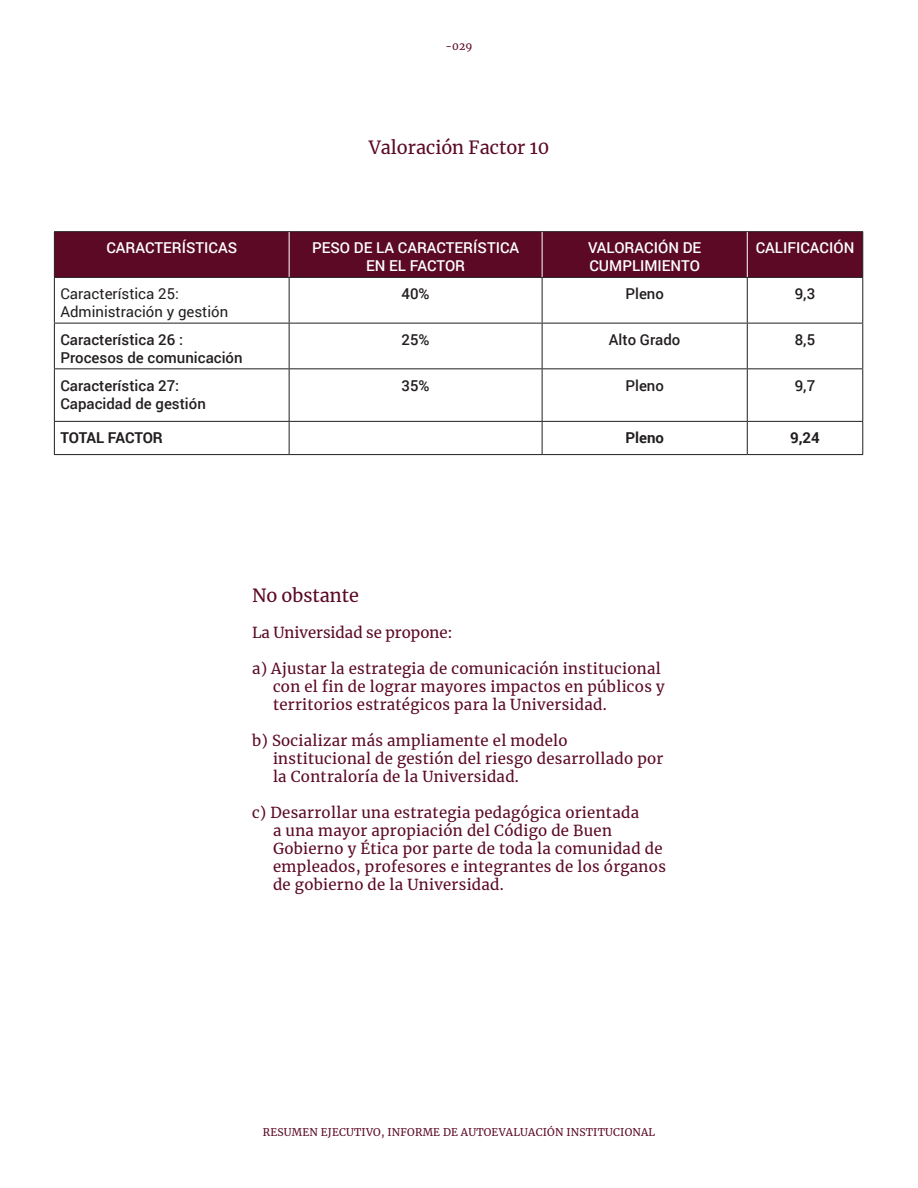
<style>
.page{position:relative;width:918px;height:1188px;background:#fff}
.page>*{position:absolute;margin:0;border:0;box-sizing:border-box;transform-origin:0 0}
.t1{font:18px "Merriweather";color:#5b0925}
.TABULADOS{font:15px/18px "Merriweather";letter-spacing:.02em;color:#5b0925}
.t2{font:500 15px "Roboto";color:#231f20}
.t3{font:500 15px "Roboto";color:#fff}
.t4{font:15px "Roboto";color:#231f20}
.TABULADOS-2{font:15px "Merriweather";color:#5b0925}
.t5{font:700 15px "Roboto";color:#231f20}
.t6{font:10.5px "Merriweather";letter-spacing:.02em;color:#5b0925}
</style>
<div class="page">
<div style="left:55px;top:232px;width:807px;height:45px;background:#5b0925"></div>
<hr style="left:54px;top:231px;width:235px;height:1px;background:#231f20">
<hr style="left:54px;top:232px;width:1px;height:45px;background:#231f20">
<hr style="left:289px;top:231px;width:253px;height:1px;background:#231f20">
<hr style="left:542px;top:231px;width:205px;height:1px;background:#231f20">
<hr style="left:747px;top:231px;width:116px;height:1px;background:#231f20">
<hr style="left:862px;top:232px;width:1px;height:45px;background:#231f20">
<hr style="left:289px;top:232px;width:1px;height:45px;background:#fff">
<hr style="left:542px;top:232px;width:1px;height:45px;background:#fff">
<hr style="left:747px;top:232px;width:1px;height:45px;background:#fff">
<hr style="left:54px;top:277px;width:235px;height:1px;background:#231f20">
<hr style="left:54px;top:278px;width:1px;height:45px;background:#231f20">
<hr style="left:289px;top:277px;width:253px;height:1px;background:#231f20">
<hr style="left:289px;top:278px;width:1px;height:45px;background:#231f20">
<hr style="left:542px;top:277px;width:205px;height:1px;background:#231f20">
<hr style="left:542px;top:278px;width:1px;height:45px;background:#231f20">
<hr style="left:747px;top:277px;width:116px;height:1px;background:#231f20">
<hr style="left:747px;top:278px;width:1px;height:45px;background:#231f20">
<hr style="left:862px;top:278px;width:1px;height:45px;background:#231f20">
<hr style="left:54px;top:323px;width:235px;height:1px;background:#231f20">
<hr style="left:54px;top:323px;width:1px;height:45px;background:#231f20">
<hr style="left:289px;top:323px;width:253px;height:1px;background:#231f20">
<hr style="left:289px;top:323px;width:1px;height:45px;background:#231f20">
<hr style="left:542px;top:323px;width:205px;height:1px;background:#231f20">
<hr style="left:542px;top:323px;width:1px;height:45px;background:#231f20">
<hr style="left:747px;top:323px;width:116px;height:1px;background:#231f20">
<hr style="left:747px;top:323px;width:1px;height:45px;background:#231f20">
<hr style="left:862px;top:323px;width:1px;height:45px;background:#231f20">
<hr style="left:54px;top:368px;width:235px;height:1px;background:#231f20">
<hr style="left:54px;top:369px;width:1px;height:52px;background:#231f20">
<hr style="left:289px;top:368px;width:253px;height:1px;background:#231f20">
<hr style="left:289px;top:369px;width:1px;height:52px;background:#231f20">
<hr style="left:542px;top:368px;width:205px;height:1px;background:#231f20">
<hr style="left:542px;top:369px;width:1px;height:52px;background:#231f20">
<hr style="left:747px;top:368px;width:116px;height:1px;background:#231f20">
<hr style="left:747px;top:369px;width:1px;height:52px;background:#231f20">
<hr style="left:862px;top:369px;width:1px;height:52px;background:#231f20">
<hr style="left:54px;top:421px;width:235px;height:1px;background:#231f20">
<hr style="left:54px;top:422px;width:1px;height:32px;background:#231f20">
<hr style="left:289px;top:421px;width:253px;height:1px;background:#231f20">
<hr style="left:289px;top:422px;width:1px;height:32px;background:#231f20">
<hr style="left:542px;top:421px;width:205px;height:1px;background:#231f20">
<hr style="left:542px;top:422px;width:1px;height:32px;background:#231f20">
<hr style="left:747px;top:421px;width:116px;height:1px;background:#231f20">
<hr style="left:747px;top:422px;width:1px;height:32px;background:#231f20">
<hr style="left:862px;top:422px;width:1px;height:32px;background:#231f20">
<hr style="left:54px;top:454px;width:235px;height:1px;background:#231f20">
<hr style="left:289px;top:454px;width:253px;height:1px;background:#231f20">
<hr style="left:542px;top:454px;width:205px;height:1px;background:#231f20">
<hr style="left:747px;top:454px;width:116px;height:1px;background:#231f20">
<p class="t6" style="left:445px;top:39px;width:29px">-029</p>
<p class="t1" style="left:369px;top:135px;width:182px">Valoración Factor 10</p>
<p class="t3" style="left:106px;top:238px;width:132px">CARACTERÍSTICAS</p>
<p class="t3" style="left:312px;top:238px;width:209px">PESO DE LA CARACTERÍSTICA</p>
<p class="t3" style="left:366px;top:256px;width:101px">EN EL FACTOR</p>
<p class="t3" style="left:588px;top:238px;width:115px">VALORACIÓN DE</p>
<p class="t3" style="left:589px;top:256px;width:112px">CUMPLIMIENTO</p>
<p class="t3" style="left:756px;top:238px;width:100px">CALIFICACIÓN</p>
<p class="t4" style="left:60px;top:283px;width:120px">Característica 25:</p>
<p class="t4" style="left:60px;top:301px;width:169px">Administración y gestión</p>
<p class="t2" style="left:402px;top:283px;width:30px">40%</p>
<p class="t2" style="left:625px;top:283px;width:40px">Pleno</p>
<p class="t2" style="left:795px;top:283px;width:22px">9,3</p>
<p class="t2" style="left:60px;top:329px;width:124px">Característica 26 :</p>
<p class="t2" style="left:60px;top:347px;width:184px">Procesos de comunicación</p>
<p class="t2" style="left:402px;top:329px;width:30px">25%</p>
<p class="t2" style="left:609px;top:329px;width:73px">Alto Grado</p>
<p class="t2" style="left:795px;top:329px;width:22px">8,5</p>
<p class="t2" style="left:60px;top:375px;width:120px">Característica 27:</p>
<p class="t2" style="left:60px;top:393px;width:147px">Capacidad de gestión</p>
<p class="t2" style="left:402px;top:375px;width:30px">35%</p>
<p class="t2" style="left:625px;top:375px;width:40px">Pleno</p>
<p class="t2" style="left:795px;top:375px;width:22px">9,7</p>
<p class="t5" style="left:60px;top:427px;width:104px">TOTAL FACTOR</p>
<p class="t5" style="left:625px;top:427px;width:40px">Pleno</p>
<p class="t5" style="left:790px;top:427px;width:31px">9,24</p>
<p class="t1" style="left:252px;top:583px;width:109px">No obstante</p>
<p class="TABULADOS-2" style="left:252px;top:622px;width:202px">La Universidad se propone:</p>
<p class="TABULADOS" style="left:273px;top:659px;width:393px;text-indent:-21px">a) Ajustar la estrategia de comunicación institucional con el fin de lograr mayores impactos en públicos y territorios estratégicos para la Universidad.</p>
<p class="TABULADOS" style="left:273px;top:731px;width:392px;text-indent:-21px">b) Socializar más ampliamente el modelo institucional de gestión del riesgo desarrollado por la Contraloría de la Universidad.</p>
<p class="TABULADOS" style="left:273px;top:803px;width:394px;text-indent:-21px">c) Desarrollar una estrategia pedagógica orientada<br>a una mayor apropiación del Código de Buen Gobierno y Ética por parte de toda la comunidad de empleados, profesores e integrantes de los órganos de gobierno de la Universidad.</p>
<p class="t6" style="left:263px;top:1125px;width:394px">RESUMEN EJECUTIVO, INFORME DE AUTOEVALUACIÓN INSTITUCIONAL</p>
</div>
